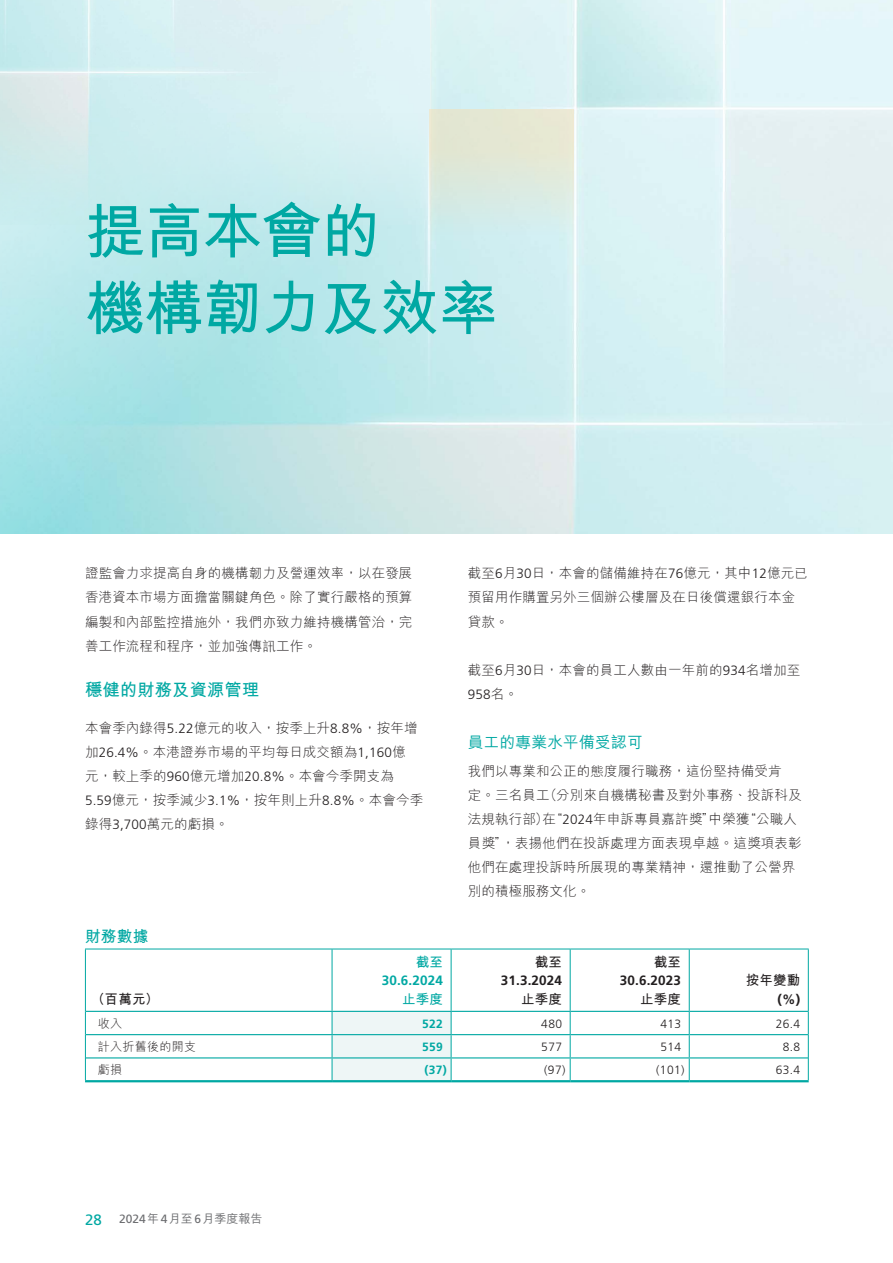
<style>
.page{position:relative;width:893px;height:1263px;background:#fff}
.page>*{position:absolute;margin:0;border:0;box-sizing:border-box;transform-origin:0 0}
.t1{font:700 60px/76.7px "M Hei HK";letter-spacing:-.02em;color:#00a8a3}
.t2{font:700 17.25px "M Hei HK";letter-spacing:.01em;color:#00a8a3}
.t3{font:500 15.75px "M Hei HK";letter-spacing:.01em;color:#00a8a3}
.t4{font:700 15.75px "M Hei HK";color:#00a8a3}
.t5{font:300 13.5px/24px "M Hei HK";letter-spacing:.01em;color:#231f20}
.t6{font:700 13.5px "Frutiger LT Std";letter-spacing:.01em;color:#231f20}
.t7{font:700 13.5px "M Hei HK";letter-spacing:.01em;color:#231f20}
.t8{font:700 13.5px "Frutiger LT Std";letter-spacing:.01em;color:#00a8a3}
.t9{font:300 13.5px "Frutiger LT Std";color:#231f20}
.t10{font:700 13.5px "M Hei HK";color:#00a8a3}
.t11{font:300 12px "Frutiger LT Std";letter-spacing:.03em;color:#231f20}
.t12{font:500 12px "M Hei HK";color:#6c6d70}
.t13{font:300 12px "M Hei HK";letter-spacing:.03em;color:#231f20}
.t14{font:700 12px "Frutiger LT Std";letter-spacing:.03em;color:#00a8a3}
.s1{font-family:"Frutiger LT Std"}
.s2{font-family:"M Hei HK"}
.s3{font-family:"Frutiger LT Std";font-weight:400;font-size:15px;color:#00a8a3}
.s4{font-family:"Frutiger LT Std";font-weight:400}
</style>
<div class="page">
<div style="left:430px;top:109px;width:144px;height:126px;background:linear-gradient(to bottom,#eae6cb,#d2eded)"></div>
<hr style="left:85px;top:1080px;width:247px;height:2px;background:#00a8a3">
<hr style="left:332px;top:1080px;width:119px;height:2px;background:#00a8a3">
<hr style="left:451px;top:1080px;width:119px;height:2px;background:#00a8a3">
<hr style="left:570px;top:1080px;width:119px;height:2px;background:#00a8a3">
<hr style="left:689px;top:1080px;width:120px;height:2px;background:#00a8a3">
<hr style="left:85px;top:949px;width:247px;height:1px;background:#00a8a3">
<hr style="left:85px;top:949px;width:1px;height:62px;background:#00a8a3">
<hr style="left:332px;top:949px;width:119px;height:1px;background:#00a8a3">
<hr style="left:451px;top:949px;width:119px;height:1px;background:#00a8a3">
<hr style="left:570px;top:949px;width:119px;height:1px;background:#00a8a3">
<hr style="left:689px;top:949px;width:120px;height:1px;background:#00a8a3">
<hr style="left:808px;top:949px;width:1px;height:62px;background:#00a8a3">
<hr style="left:332px;top:949px;width:1px;height:62px;background:#00a8a3">
<hr style="left:451px;top:949px;width:1px;height:62px;background:#00a8a3">
<hr style="left:570px;top:949px;width:1px;height:62px;background:#00a8a3">
<hr style="left:689px;top:949px;width:1px;height:62px;background:#00a8a3">
<hr style="left:86px;top:1011px;width:246px;height:1px;background:#00a8a3">
<hr style="left:451px;top:1011px;width:119px;height:1px;background:#00a8a3">
<hr style="left:570px;top:1011px;width:119px;height:1px;background:#00a8a3">
<hr style="left:689px;top:1011px;width:119px;height:1px;background:#00a8a3">
<hr style="left:86px;top:1034px;width:246px;height:1px;background:#00a8a3">
<hr style="left:451px;top:1034px;width:119px;height:1px;background:#00a8a3">
<hr style="left:570px;top:1034px;width:119px;height:1px;background:#00a8a3">
<hr style="left:689px;top:1034px;width:119px;height:1px;background:#00a8a3">
<hr style="left:86px;top:1057px;width:246px;height:1px;background:#00a8a3">
<hr style="left:451px;top:1057px;width:119px;height:1px;background:#00a8a3">
<hr style="left:570px;top:1057px;width:119px;height:1px;background:#00a8a3">
<hr style="left:689px;top:1057px;width:119px;height:1px;background:#00a8a3">
<svg style="left:85px;top:1011px;width:1px;height:69px"></svg>
<svg style="left:332px;top:1011px;width:120px;height:70px;background:#dcf0ef"></svg>
<svg style="left:570px;top:1012px;width:1px;height:68px"></svg>
<svg style="left:689px;top:1012px;width:1px;height:68px"></svg>
<svg style="left:808px;top:1011px;width:1px;height:69px"></svg>
<h1 class="t1" style="left:85px;top:189px;width:414px">提高本會的<br>機構韌力及效率</h1>
<p class="t5" style="left:85px;top:561px;width:329px;text-align:justify">證監會力求提高自身的機構韌力及營運效率，以在發展香港資本市場方面擔當關鍵角色。除了實行嚴格的預算編製和內部監控措施外，我們亦致力維持機構管治，完善工作流程和程序，並加強傳訊工作。</p>
<p class="t2" style="left:85px;top:677px;width:176px">穩健的財務及資源管理</p>
<p class="t5" style="left:85px;top:715px;width:340px">本會季內錄得<span class="s1">5.22</span>億元的收入，按季上升<span class="s1">8.8%</span>，按年增加<span class="s1">26.4%</span>。本港證券市場的平均每日成交額為<span class="s1">1,160</span>億<br>元，較上季的<span class="s1">960</span>億元增加<span class="s1">20.8%</span>。本會今季開支為<br><span class="s1">5.59</span>億元，按季減少<span class="s1">3.1%</span>，按年則上升<span class="s1">8.8%</span>。本會今季錄得<span class="s1">3,700</span>萬元的虧損。</p>
<p class="t4" style="left:85px;top:925px;width:65px">財務數據</p>
<p class="t7" style="left:92px;top:989px;width:68px">（百萬元）</p>
<p class="t10" style="left:416px;top:952px;width:29px">截至</p>
<p class="t8" style="left:382px;top:973px;width:63px">30.6.2024</p>
<p class="t10" style="left:402px;top:989px;width:42px">止季度</p>
<p class="t5" style="left:468px;top:561px;width:342px">截至<span class="s1">6</span>月<span class="s1">30</span>日，本會的儲備維持在<span class="s1">76</span>億元，其中<span class="s1">12</span>億元已預留用作購置另外三個辦公樓層及在日後償還銀行本金貸款。</p>
<p class="t5" style="left:468px;top:657px;width:334px">截至<span class="s1">6</span>月<span class="s1">30</span>日，本會的員工人數由一年前的<span class="s1">934</span>名增加至</p>
<p class="t9" style="left:468px;top:686px;width:52px">958<span class="s2">名。</span></p>
<p class="t3" style="left:468px;top:730px;width:176px">員工的專業水平備受認可</p>
<p class="t5" style="left:468px;top:758px;width:335px">我們以專業和公正的態度履行職務，這份堅持備受肯<br>定。三名員工（分別來自機構秘書及對外事務、投訴科及法規執行部）在“<span class="s1">2024</span>年申訴專員嘉許獎”中榮獲“公職人員獎”，表揚他們在投訴處理方面表現卓越。這獎項表彰他們在處理投訴時所展現的專業精神，還推動了公營界別的積極服務文化。</p>
<p class="t7" style="left:535px;top:952px;width:29px">截至</p>
<p class="t6" style="left:501px;top:973px;width:63px">31.3.2024</p>
<p class="t7" style="left:521px;top:989px;width:42px">止季度</p>
<p class="t7" style="left:654px;top:952px;width:29px">截至</p>
<p class="t6" style="left:620px;top:973px;width:63px">30.6.2023</p>
<p class="t7" style="left:640px;top:989px;width:42px">止季度</p>
<p class="t7" style="left:746px;top:970px;width:56px">按年變動</p>
<p class="t6" style="left:777px;top:991px;width:24px">(%)</p>
<p class="t13" style="left:98px;top:1015px;width:26px">收入</p>
<p class="t14" style="left:422px;top:1016px;width:22px">522</p>
<p class="t11" style="left:541px;top:1017px;width:22px">480</p>
<p class="t11" style="left:660px;top:1017px;width:22px">413</p>
<p class="t11" style="left:776px;top:1017px;width:26px">26.4</p>
<p class="t13" style="left:98px;top:1038px;width:100px">計入折舊後的開支</p>
<p class="t14" style="left:422px;top:1040px;width:22px">559</p>
<p class="t11" style="left:541px;top:1040px;width:22px">577</p>
<p class="t11" style="left:660px;top:1040px;width:22px">514</p>
<p class="t11" style="left:783px;top:1040px;width:19px">8.8</p>
<p class="t13" style="left:98px;top:1061px;width:26px">虧損</p>
<p class="t14" style="left:424px;top:1063px;width:24px">(37)</p>
<p class="t11" style="left:544px;top:1063px;width:23px">(97)</p>
<p class="t11" style="left:656px;top:1063px;width:30px">(101)</p>
<p class="t11" style="left:776px;top:1063px;width:26px">63.4</p>
<p class="t12" style="left:85px;top:1210px;width:179px"><span class="s3">28</span> <span class="s4">2024</span>年<span class="s4">4</span>月至<span class="s4">6</span>月季度報告</p>
</div>
